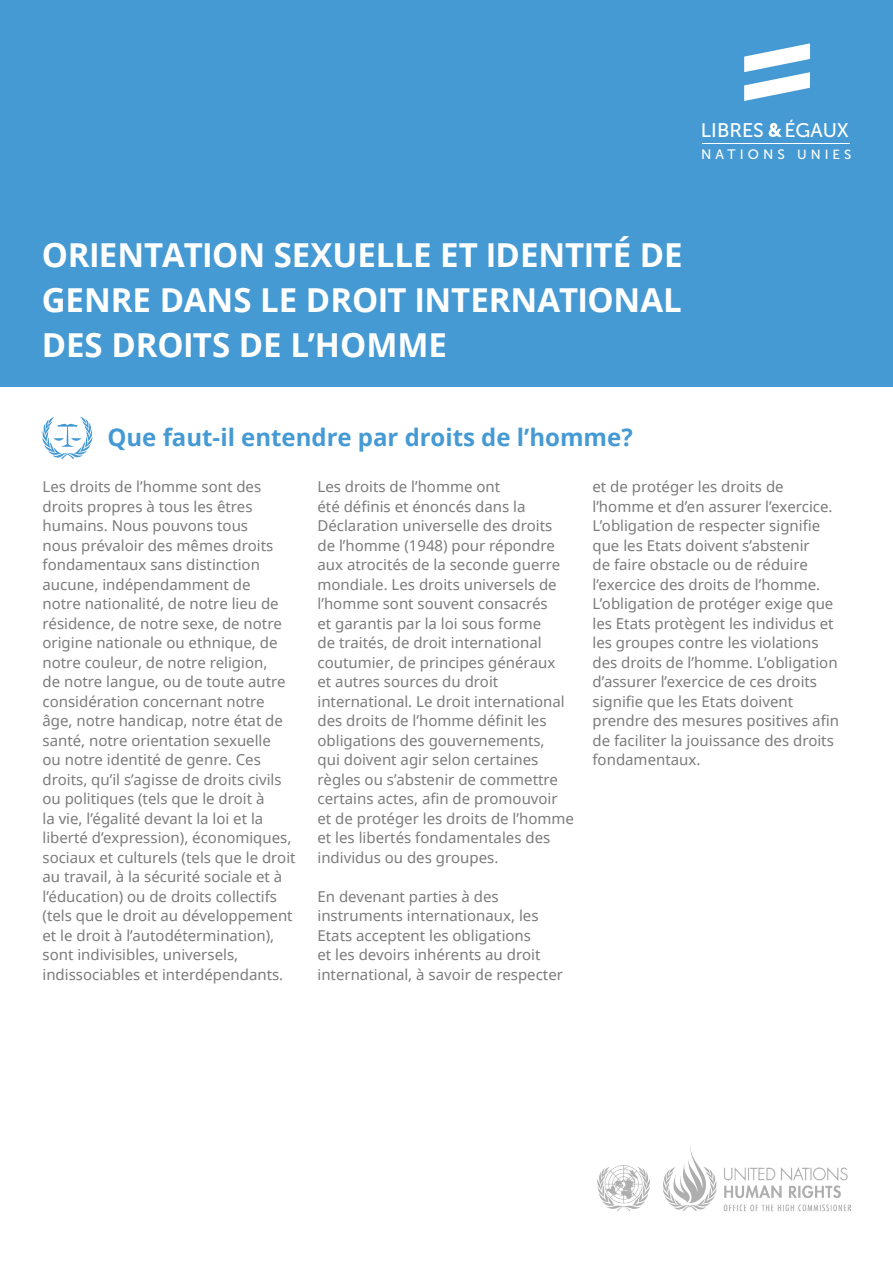
<style>
.page{position:relative;width:893px;height:1263px;background:#fff}
.page>*{position:absolute;margin:0;border:0;box-sizing:border-box;transform-origin:0 0}
.t1{font:700 33px/45px "Noto Sans UI";color:#fff;text-align:justify}
.t2{font:700 24px "Noto Sans UI";color:#469ad4}
.t3{font:19.65px "Museo Sans 500";color:#fff}
.t4{font:15px/19.5px "Noto Sans UI";color:#7c7b7b}
.t5{font:13.65px "Museo Sans 500";letter-spacing:.3em;color:#fff}
.s1{font-size:13.2px}
.s2{font-family:"Arial"}
</style>
<div class="page">
<img style="left:597px;top:1147px;width:253px;height:65px">
<div style="left:0;top:0;width:893px;height:387px;background:#469ad4"></div>
<svg style="left:43px;top:417px;width:49px;height:42px"></svg>
<svg style="left:744px;top:43px;width:66px;height:58px"></svg>
<svg style="left:768px;top:123px;width:14px;height:14px"></svg>
<hr style="left:703px;top:143px;width:147px;height:1px;background:#fff">
<p class="t3" style="left:701px;top:119px;width:150px">LIBRES ÉGAUX</p>
<p class="t5" style="left:701px;top:147px;width:152px">NATIONS <span class="s1">UNIES</span></p>
<p class="t1" style="left:42px;top:231px;width:642px">OR<span class="s2">I</span>ENTAT<span class="s2">I</span>ON SEXUELLE ET <span class="s2">I</span>DENT<span class="s2">I</span>TÉ DE GENRE DANS LE DRO<span class="s2">I</span>T <span class="s2">I</span>NTERNAT<span class="s2">I</span>ONAL DES DRO<span class="s2">I</span>TS DE L’HOMME</p>
<p class="t2" style="left:107px;top:420px;width:527px">Que faut-il entendre par droits de l’homme?</p>
<p class="t4" style="left:592px;top:477px;width:248px">et de protéger les droits de l’homme et d’en assurer l’exercice.<br>L’obligation de respecter signifie que les Etats doivent s’abstenir<br>de faire obstacle ou de réduire l’exercice des droits de l’homme.<br>L’obligation de protéger exige que les Etats protègent les individus et les groupes contre les violations des droits de l’homme. L’obligation d’assurer l’exercice de ces droits signifie que les Etats doivent prendre des mesures positives afin de faciliter la jouissance des droits fondamentaux.</p>
<p class="t4" style="left:43px;top:477px;width:255px">Les droits de l’homme sont des droits propres à tous les êtres humains. Nous pouvons tous<br>nous prévaloir des mêmes droits fondamentaux sans distinction aucune, indépendamment de<br>notre nationalité, de notre lieu de résidence, de notre sexe, de notre origine nationale ou ethnique, de notre couleur, de notre religion,<br>de notre langue, ou de toute autre considération concernant notre âge, notre handicap, notre état de santé, notre orientation sexuelle<br>ou notre identité de genre. Ces droits, qu’il s’agisse de droits civils ou politiques (tels que le droit à<br>la vie, l’égalité devant la loi et la liberté d’expression), économiques, sociaux et culturels (tels que le droit au travail, à la sécurité sociale et à l’éducation) ou de droits collectifs (tels que le droit au développement et le droit à l’autodétermination), sont indivisibles, universels, indissociables et interdépendants.</p>
<p class="t4" style="left:317px;top:477px;width:258px">Les droits de l’homme ont<br>été définis et énoncés dans la<br>Déclaration universelle des droits<br>de l’homme (1948) pour répondre aux atrocités de la seconde guerre mondiale. Les droits universels de l’homme sont souvent consacrés<br>et garantis par la loi sous forme<br>de traités, de droit international coutumier, de principes généraux<br>et autres sources du droit international. Le droit international des droits de l’homme définit les obligations des gouvernements,<br>qui doivent agir selon certaines règles ou s’abstenir de commettre certains actes, afin de promouvoir et de protéger les droits de l’homme et les libertés fondamentales des individus ou des groupes.</p>
<p class="t4" style="left:317px;top:886px;width:247px">En devenant parties à des instruments internationaux, les<br>Etats acceptent les obligations<br>et les devoirs inhérents au droit international, à savoir de respecter</p>
</div>
